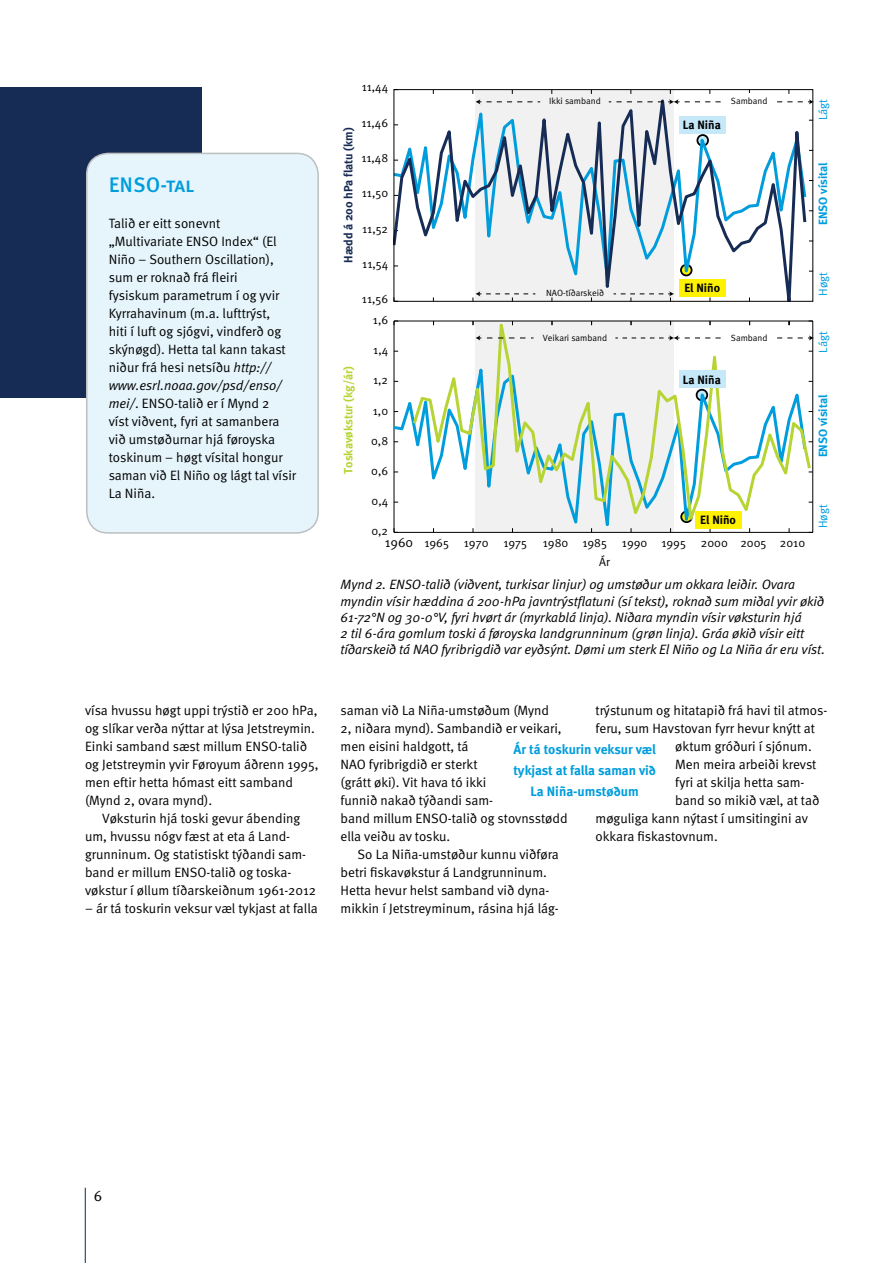
<style>
.page{position:relative;width:893px;height:1263px;background:#fff}
.page>*{position:absolute;margin:0;border:0;box-sizing:border-box;transform-origin:0 0}
.t1{font:21px "Meta Medium Caps";color:#009ddc}
.t2{font:15px "Meta Normal";color:#000}
.t3{font:13.5px/18px "Meta Normal";color:#000}
.t4{font:italic 13.5px/16.2px "Meta Normal";color:#000}
.t5{font:700 13.5px/21px "Meta";color:#009ddc;text-align:center}
.t6{font:12px "Meta Normal";color:#000}
.t7{font:700 12px "Meta";color:#000}
.t8{font:700 12px "Meta";color:#009ddc}
.t9{font:700 12px "Meta";color:#172c55}
.t10{font:700 12px "Meta";color:#b6d433}
.t11{font:12px "Meta Normal";color:#009ddc}
.t12{font:9px "Meta Normal";color:#000}
.s1{font-style:italic}
.s2{font-size:13.35px}
</style>
<div class="page">
<hr style="left:85px;top:1188px;width:1px;height:75px;background:#002d56">
<div style="left:0;top:87px;width:202px;height:311px;background:#172c55"></div>
<div style="left:87px;top:153px;width:231px;height:380px;background:#e6f5fc;border-radius:21px"></div>
<div style="left:86px;top:153px;width:233px;height:381px;border:2px solid #bcbec0;border-radius:21px"></div>
<hr style="left:394px;top:321px;width:419px;height:1px;background:#000">
<hr style="left:394px;top:532px;width:419px;height:1px;background:#000">
<hr style="left:394px;top:321px;width:1px;height:211px;background:#000">
<svg style="left:393px;top:346px;width:415px;height:187px"></svg>
<svg style="left:410px;top:301px;width:403px;height:231px"></svg>
<svg style="left:396px;top:91px;width:411px;height:208px"></svg>
<div style="left:394px;top:89px;width:419px;height:212px;border:1px solid #000"></div>
<div style="left:695px;top:511px;width:47px;height:17px;background:#fff200"></div>
<div style="left:679px;top:116px;width:47px;height:17px;background:#c6e9fa"></div>
<div style="left:679px;top:371px;width:47px;height:17px;background:#c6e9fa"></div>
<svg style="left:685px;top:335px;width:129px;height:6px"></svg>
<div style="left:723px;top:329px;width:51px;height:18px;background:#fff"></div>
<svg style="left:685px;top:90px;width:129px;height:15px"></svg>
<svg style="left:613px;top:291px;width:61px;height:10px"></svg>
<svg style="left:473px;top:291px;width:62px;height:10px"></svg>
<svg style="left:615px;top:335px;width:64px;height:6px"></svg>
<svg style="left:487px;top:338px;width:46px;height:1px"></svg>
<svg style="left:475px;top:335px;width:6px;height:6px"></svg>
<svg style="left:609px;top:90px;width:70px;height:15px"></svg>
<svg style="left:473px;top:90px;width:67px;height:15px"></svg>
<div style="left:723px;top:93px;width:51px;height:18px;background:#fff"></div>
<div style="left:679px;top:279px;width:47px;height:17px;background:#fff200"></div>
<h1 class="t1" style="left:109px;top:172px;width:87px">ENSO-tal</h1>
<p class="t3" style="left:109px;top:214px;width:189px">Talið er eitt sonevnt „Multivariate ENSO Index“ (El<br>Niño – Southern Oscillation), sum er roknað frá fleiri<br>fysiskum parametrum í og yvir<br>Kyrrahavinum (m.a. lufttrýst,<br>hiti í luft og sjógvi, vindferð og skýnøgd). Hetta tal kann takast niður frá hesi netsíðu <span class="s1">http:// www.esrl.noaa.gov/psd/enso/ mei/</span>. ENSO-talið er í Mynd 2<br>víst viðvent, fyri at samanbera við umstøðurnar hjá føroyska toskinum – høgt vísital hongur saman við El Niño og lágt tal vísir<br>La Niña.</p>
<p class="t3" style="left:85px;top:701px;width:235px">vísa hvussu høgt uppi trýstið er 200 hPa, og slíkar verða nýttar at lýsa Jetstreymin.<br>Einki samband sæst millum ENSO-talið og Jetstreymin yvir Føroyum áðrenn 1995, men eftir hetta hómast eitt samband (Mynd 2, ovara mynd).</p>
<p class="t3" style="left:85px;top:809px;width:233px;text-indent:17px">Vøksturin hjá toski gevur ábending um, hvussu nógv fæst at eta á Land&shy;grunninum. Og statistiskt týðandi sam&shy;band er millum ENSO-talið og toska&shy;vøkstur í øllum tíðarskeiðnum 1961-2012</p>
<p class="t3" style="left:85px;top:899px;width:234px">– ár tá toskurin veksur væl tykjast at falla</p>
<p class="t6" style="left:362px;top:80px;width:28px">11,44</p>
<p class="t6" style="left:361px;top:116px;width:28px">11,46</p>
<p class="t9" style="left:341px;top:263px;width:137px;rotate:-90deg">Hædd á 200 hPa flatu (km)</p>
<p class="t6" style="left:361px;top:151px;width:28px">11,48</p>
<p class="t6" style="left:362px;top:186px;width:28px">11,50</p>
<p class="t6" style="left:362px;top:221px;width:27px">11,52</p>
<p class="t6" style="left:362px;top:257px;width:27px">11,54</p>
<p class="t6" style="left:362px;top:292px;width:28px">11,56</p>
<p class="t6" style="left:373px;top:313px;width:17px">1,6</p>
<p class="t10" style="left:341px;top:474px;width:109px;rotate:-90deg">Toskavøkstur (kg/ár)</p>
<p class="t6" style="left:373px;top:343px;width:16px">1,4</p>
<p class="t6" style="left:373px;top:373px;width:16px">1,2</p>
<p class="t6" style="left:373px;top:403px;width:17px">1,0</p>
<p class="t6" style="left:371px;top:434px;width:19px">0,8</p>
<p class="t6" style="left:371px;top:464px;width:18px">0,6</p>
<p class="t6" style="left:372px;top:494px;width:18px">0,4</p>
<p class="t12" style="left:549px;top:96px;width:53px">Ikki samband</p>
<p class="t12" style="left:546px;top:288px;width:59px">NAO-tíðarskeið</p>
<p class="t7" style="left:683px;top:118px;width:39px">La Niña</p>
<p class="t12" style="left:731px;top:96px;width:38px">Samband</p>
<p class="t7" style="left:684px;top:280px;width:37px">El Niño</p>
<p class="t12" style="left:543px;top:332px;width:66px">Veikari samband</p>
<p class="t12" style="left:731px;top:332px;width:38px">Samband</p>
<p class="t7" style="left:683px;top:372px;width:39px">La Niña</p>
<p class="t7" style="left:700px;top:512px;width:37px">El Niño</p>
<p class="t6" style="left:371px;top:524px;width:18px">0,2</p>
<p class="t6" style="left:385px;top:536px;width:144px"><span class="s2">1960</span> 1965 1970 1975</p>
<p class="t6" style="left:543px;top:536px;width:264px">1980 1985 1990 1995 2000 2005 2010</p>
<p class="t6" style="left:599px;top:555px;width:12px">Ár</p>
<p class="t11" style="left:816px;top:120px;width:23px;rotate:-90deg">Lágt</p>
<p class="t8" style="left:816px;top:225px;width:64px;rotate:-90deg">ENSO vísital</p>
<p class="t11" style="left:816px;top:296px;width:25px;rotate:-90deg">Høgt</p>
<p class="t11" style="left:816px;top:353px;width:23px;rotate:-90deg">Lágt</p>
<p class="t8" style="left:816px;top:457px;width:64px;rotate:-90deg">ENSO vísital</p>
<p class="t11" style="left:816px;top:528px;width:25px;rotate:-90deg">Høgt</p>
<p class="t4" style="left:341px;top:576px;width:486px">Mynd 2. ENSO-talið (viðvent, turkisar linjur) og umstøður um okkara leiðir. Ovara myndin vísir hæddina á 200-hPa javntrýstflatuni (sí tekst), roknað sum miðal yvir økið 61-72°N og 30-0°V, fyri hvørt ár (myrkablá linja). Niðara myndin vísir vøksturin hjá<br>2 til 6-ára gomlum toski á føroyska landgrunninum (grøn linja). Gráa økið vísir eitt tíðarskeið tá NAO fyribrigdið var eyðsýnt. Dømi um sterk El Niño og La Niña ár eru víst.</p>
<p class="t3" style="left:341px;top:701px;width:229px">saman við La Niña-umstøðum (Mynd<br>2, niðara mynd). Sambandið er veikari, men eisini haldgott, tá<br>NAO fyribrigdið er sterkt<br>(grátt øki). Vit hava tó ikki<br>funnið nakað týðandi sam-<br>band millum ENSO-talið og stovnsstødd ella veiðu av tosku.</p>
<p class="t3" style="left:341px;top:845px;width:220px;text-indent:17px">So La Niña-umstøður kunnu viðføra betri fiskavøkstur á Landgrunninum.<br>Hetta hevur helst samband við dyna&shy;mikkin í Jetstreyminum, rásina hjá lág-</p>
<p class="t3" style="left:595px;top:701px;width:233px">trýstunum og hitatapið frá havi til atmos-</p>
<p class="t3" style="left:595px;top:719px;width:221px">feru, sum Havstovan fyrr hevur knýtt at</p>
<p class="t3" style="left:675px;top:737px;width:138px">øktum gróðuri í sjónum.</p>
<p class="t3" style="left:675px;top:755px;width:143px">Men meira arbeiði krevst</p>
<p class="t3" style="left:675px;top:773px;width:131px">fyri at skilja hetta sam-</p>
<p class="t3" style="left:675px;top:791px;width:146px">band so mikið væl, at tað</p>
<p class="t3" style="left:595px;top:809px;width:214px">møguliga kann nýtast í umsitingini av</p>
<p class="t3" style="left:595px;top:827px;width:124px">okkara fiskastovnum.</p>
<p class="t5" style="left:513px;top:739px;width:144px">Ár tá toskurin veksur væl tykjast at falla saman við<br>La Niña-umstøðum</p>
<p class="t2" style="left:94px;top:1187px;width:10px">6</p>
</div>
